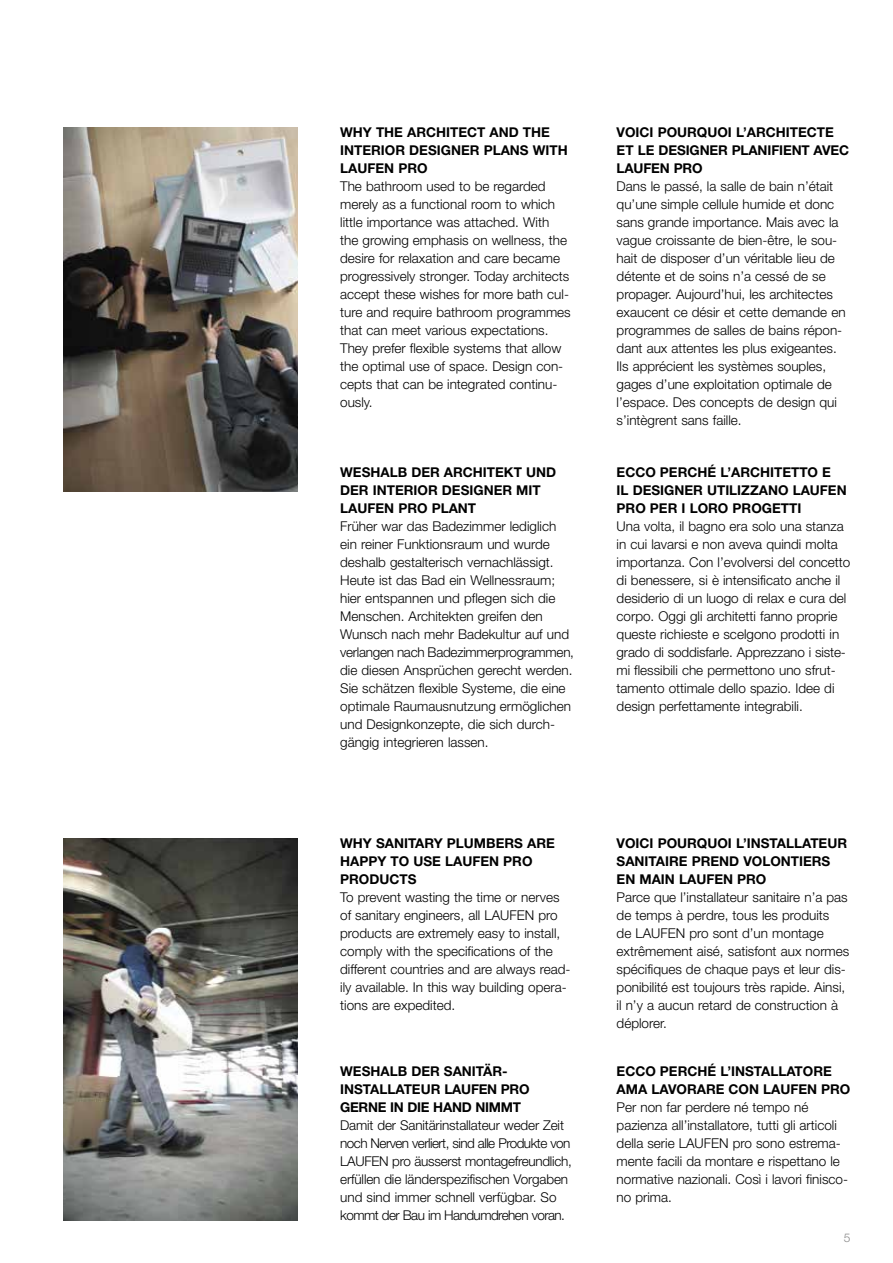
<style>
.page{position:relative;width:893px;height:1263px;background:#fff}
.page>*{position:absolute;margin:0;border:0;box-sizing:border-box;transform-origin:0 0}
.t1{font:300 13.5px/18px "Helvetica Neue LT Std";color:#000}
.t2{font:700 13.5px/18px "Helvetica Neue LT Std";color:#000}
.t3{font:700 13.5px/18px "Helvetica Neue LT Std";letter-spacing:-.02em;color:#000}
.t4{font:300 12px "Helvetica Neue LT Std";color:#888}
</style>
<div class="page">
<img style="left:64px;top:838px;width:234px;height:382px">
<img style="left:64px;top:128px;width:234px;height:364px">
<p class="t2" style="left:340px;top:123px;width:229px">WHY THE ARCHITECT AND THE<br>INTERIOR DESIGNER PLANS WITH<br>LAUFEN PRO</p>
<p class="t1" style="left:340px;top:177px;width:232px">The bathroom used to be regarded merely as a functional room to which little importance was attached. With the growing emphasis on wellness, the desire for relaxation and care became progressively stronger. Today architects accept these wishes for more bath cul&shy;ture and require bathroom programmes that can meet various expectations.<br>They prefer flexible systems that allow the optimal use of space. Design con&shy;cepts that can be integrated continu&shy;ously.</p>
<p class="t2" style="left:340px;top:463px;width:217px">WESHALB DER ARCHITEKT UND<br>DER INTERIOR DESIGNER MIT<br>LAUFEN PRO PLANT</p>
<p class="t1" style="left:340px;top:517px;width:235px">Früher war das Badezimmer lediglich ein reiner Funktionsraum und wurde deshalb gestalterisch vernachlässigt.<br>Heute ist das Bad ein Wellnessraum; hier entspannen und pflegen sich die Menschen. Architekten greifen den Wunsch nach mehr Badekultur auf und verlangen nach Badezimmerprogrammen, die diesen Ansprüchen gerecht werden.<br>Sie schätzen flexible Systeme, die eine optimale Raumausnutzung ermöglichen und Designkonzepte, die sich durch&shy;gängig integrieren lassen.</p>
<p class="t2" style="left:340px;top:834px;width:216px">WHY SANITARY PLUMBERS ARE<br>HAPPY TO USE LAUFEN PRO<br>PRODUCTS</p>
<p class="t1" style="left:340px;top:888px;width:232px">To prevent wasting the time or nerves of sanitary engineers, all LAUFEN pro products are extremely easy to install, comply with the specifications of the different countries and are always read&shy;ily available. In this way building opera&shy;tions are expedited.</p>
<p class="t3" style="left:340px;top:1062px;width:191px">WESHALB DER SANITÄR-<br>INSTALLATEUR LAUFEN PRO<br>GERNE IN DIE HAND NIMMT</p>
<p class="t1" style="left:340px;top:1116px;width:233px">Damit der Sanitärinstallateur weder Zeit noch Nerven verliert, sind alle Produkte von LAUFEN pro äusserst montagefreundlich, erfüllen die länderspezifischen Vorgaben und sind immer schnell verfügbar. So kommt der Bau im Handumdrehen voran.</p>
<p class="t2" style="left:617px;top:123px;width:234px">VOICI POURQUOI L’ARCHITECTE<br>ET LE DESIGNER PLANIFIENT AVEC<br>LAUFEN PRO</p>
<p class="t1" style="left:617px;top:177px;width:231px">Dans le passé, la salle de bain n’était qu’une simple cellule humide et donc sans grande importance. Mais avec la vague croissante de bien-être, le sou&shy;hait de disposer d’un véritable lieu de détente et de soins n’a cessé de se propager. Aujourd’hui, les architectes exaucent ce désir et cette demande en programmes de salles de bains répon&shy;dant aux attentes les plus exigeantes.<br>Ils apprécient les systèmes souples, gages d’une exploitation optimale de l’espace. Des concepts de design qui s’intègrent sans faille.</p>
<p class="t2" style="left:617px;top:463px;width:232px">ECCO PERCHÉ L’ARCHITETTO E<br>IL DESIGNER UTILIZZANO LAUFEN<br>PRO PER I LORO PROGETTI</p>
<p class="t1" style="left:617px;top:517px;width:235px">Una volta, il bagno era solo una stanza in cui lavarsi e non aveva quindi molta importanza. Con l’evolversi del concetto di benessere, si è intensificato anche il desiderio di un luogo di relax e cura del corpo. Oggi gli architetti fanno proprie queste richieste e scelgono prodotti in grado di soddisfarle. Apprezzano i siste&shy;mi flessibili che permettono uno sfrut&shy;tamento ottimale dello spazio. Idee di design perfettamente integrabili.</p>
<p class="t2" style="left:617px;top:833px;width:232px">VOICI POURQUOI L’INSTALLATEUR<br>SANITAIRE PREND VOLONTIERS<br>EN MAIN LAUFEN PRO</p>
<p class="t1" style="left:617px;top:887px;width:234px">Parce que l’installateur sanitaire n’a pas de temps à perdre, tous les produits<br>de LAUFEN pro sont d’un montage extrêmement aisé, satisfont aux normes spécifiques de chaque pays et leur dis&shy;ponibilité est toujours très rapide. Ainsi, il n’y a aucun retard de construction à déplorer.</p>
<p class="t2" style="left:617px;top:1062px;width:235px">ECCO PERCHÉ L’INSTALLATORE<br>AMA LAVORARE CON LAUFEN PRO</p>
<p class="t1" style="left:617px;top:1098px;width:233px">Per non far perdere né tempo né pazienza all’installatore, tutti gli articoli della serie LAUFEN pro sono estrema&shy;mente facili da montare e rispettano le normative nazionali. Così i lavori finisco&shy;no prima.</p>
<p class="t4" style="left:844px;top:1230px;width:8px">5</p>
</div>
